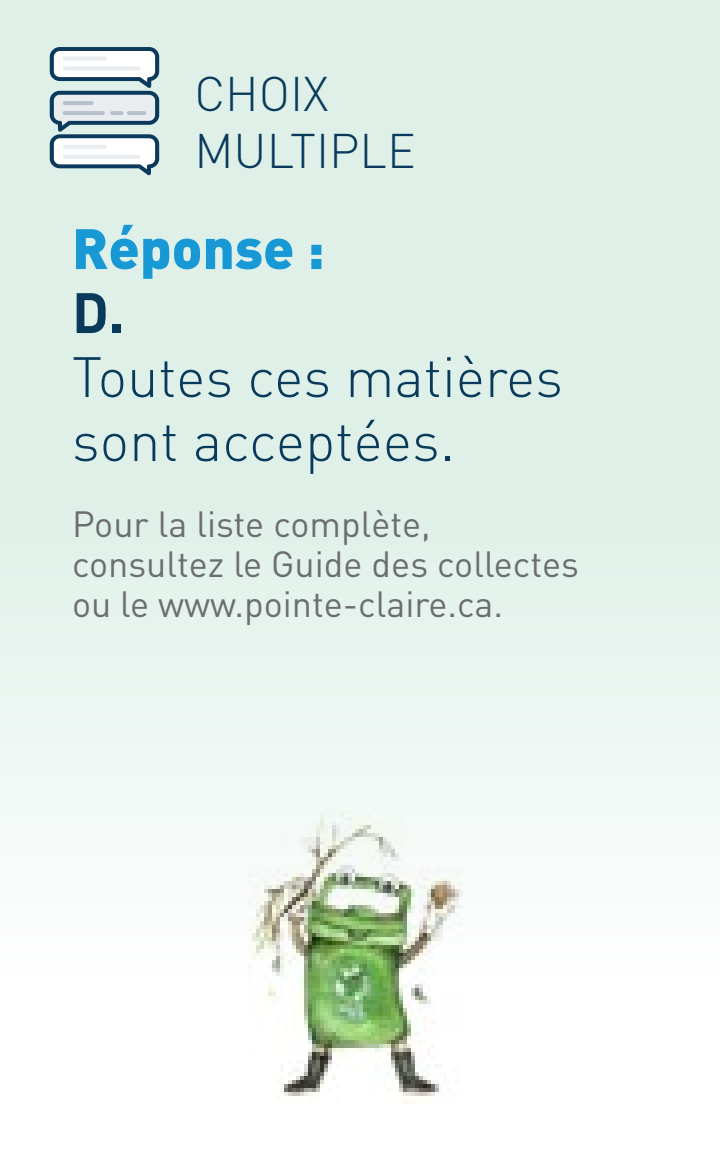
<style>
.page{position:relative;width:720px;height:1152px;background:#fff}
.page>*{position:absolute;margin:0;border:0;box-sizing:border-box;transform-origin:0 0}
.t1{font:300 56px/64px "DIN";color:#093a5c}
.t2{font:300 48px "DIN";color:#093a5c}
.t3{font:36px/40px "DIN";color:#6c6d70}
.s1{font-weight:900;color:#1899d6}
.s2{font-weight:700}
</style>
<div class="page">
<div style="left:0;top:0;width:720px;height:1152px;background:linear-gradient(to bottom,#d5ece1,#fff)"></div>
<img style="left:248px;top:810px;width:214px;height:293px">
<svg style="left:50px;top:47px;width:109px;height:128px"></svg>
<hr style="left:63px;top:57px;width:44px;height:3px;background:#e9edf0;border-radius:2px">
<hr style="left:63px;top:67px;width:78px;height:4px;background:#e9edf0;border-radius:2px">
<hr style="left:63px;top:101px;width:31px;height:4px;background:#b7bfcb;border-radius:2px">
<hr style="left:127px;top:111px;width:19px;height:4px;background:#b7bfcb;border-radius:2px">
<hr style="left:110px;top:111px;width:13px;height:4px;background:#b7bfcb;border-radius:2px">
<hr style="left:63px;top:111px;width:42px;height:4px;background:#b7bfcb;border-radius:2px">
<hr style="left:63px;top:145px;width:44px;height:4px;background:#e9edf0;border-radius:2px">
<hr style="left:63px;top:155px;width:78px;height:4px;background:#e9edf0;border-radius:2px">
<p class="t2" style="left:194px;top:64px;width:136px">CHOIX</p>
<p class="t2" style="left:194px;top:121px;width:223px">MULTIPLE</p>
<p class="t1" style="left:72px;top:216px;width:492px"><span class="s1">Réponse :<br></span><span class="s2">D.<br></span>Toutes ces matières sont acceptées.</p>
<p class="t3" style="left:72px;top:503px;width:509px">Pour la liste complète, consultez le Guide des collectes ou le www.pointe-claire.ca.</p>
</div>
